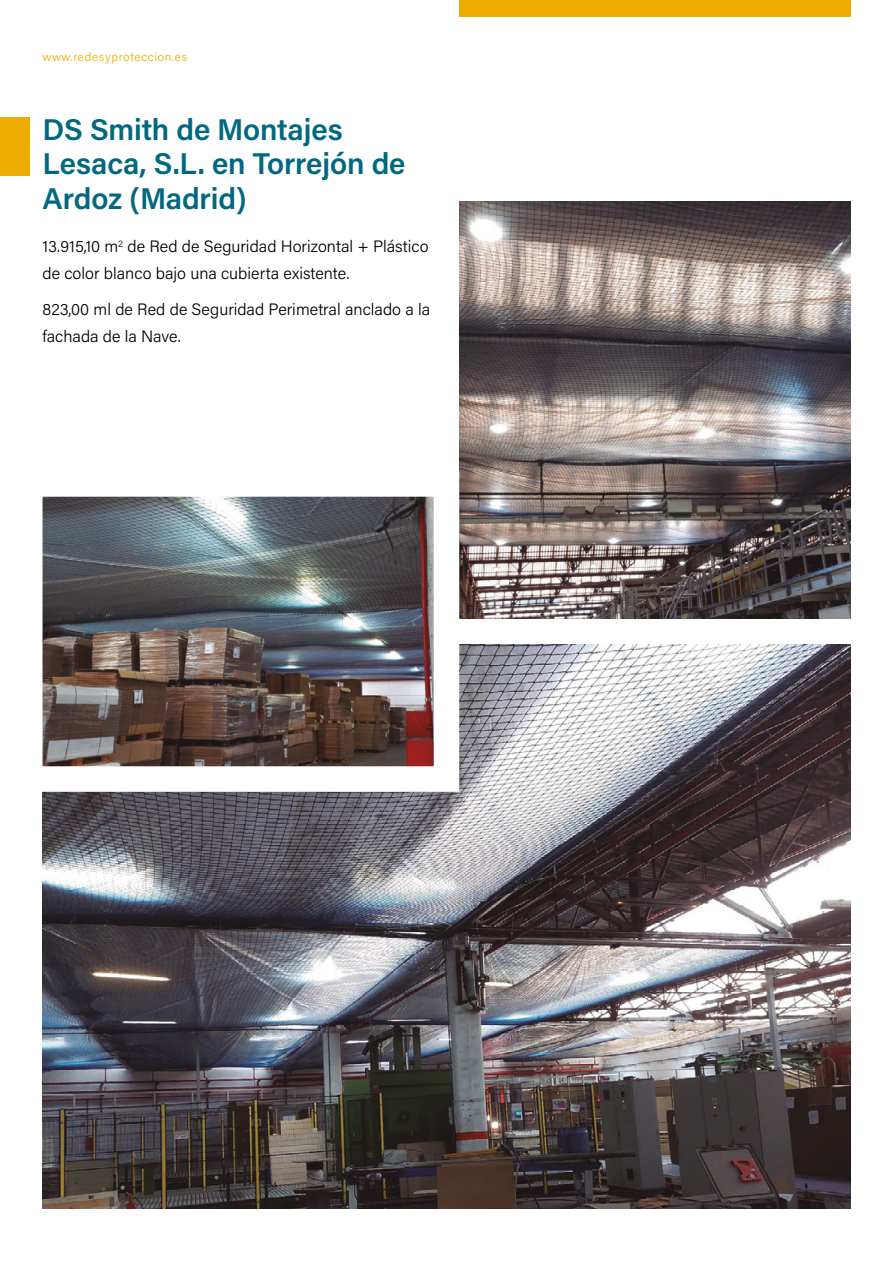
<style>
.page{position:relative;width:893px;height:1263px;background:#fff}
.page>*{position:absolute;margin:0;border:0;box-sizing:border-box;transform-origin:0 0}
.t1{font:30px/34.5px "Acumin Variable Concept";letter-spacing:.035em;color:#006880}
.t2{font:16.5px/27px "Acumin Variable Concept";letter-spacing:.01em;color:#000}
.t3{font:12px "Acumin Variable Concept";letter-spacing:.06em;color:#eeab00}
</style>
<div class="page">
<div style="left:0;top:118px;width:30px;height:58px;background:#eeab00"></div>
<div style="left:459px;top:0;width:391px;height:17px;background:#eeab00"></div>
<img style="left:43px;top:644px;width:807px;height:565px">
<img style="left:459px;top:202px;width:391px;height:417px">
<img style="left:42px;top:458px;width:430px;height:346px">
<p class="t3" style="left:43px;top:48px;width:146px">www.redesyproteccion.es</p>
<h1 class="t1" style="left:43px;top:111px;width:363px">DS Smith de Montajes<br>Lesaca, S.L. en Torrejón de<br>Ardoz (Madrid)</h1>
<p class="t2" style="left:43px;top:233px;width:387px">13.915,10 m<sup>2</sup> de Red de Seguridad Horizontal + Plástico de color blanco bajo una cubierta existente.</p>
<p class="t2" style="left:43px;top:295px;width:389px">823,00 ml de Red de Seguridad Perimetral anclado a la fachada de la Nave.</p>
</div>
